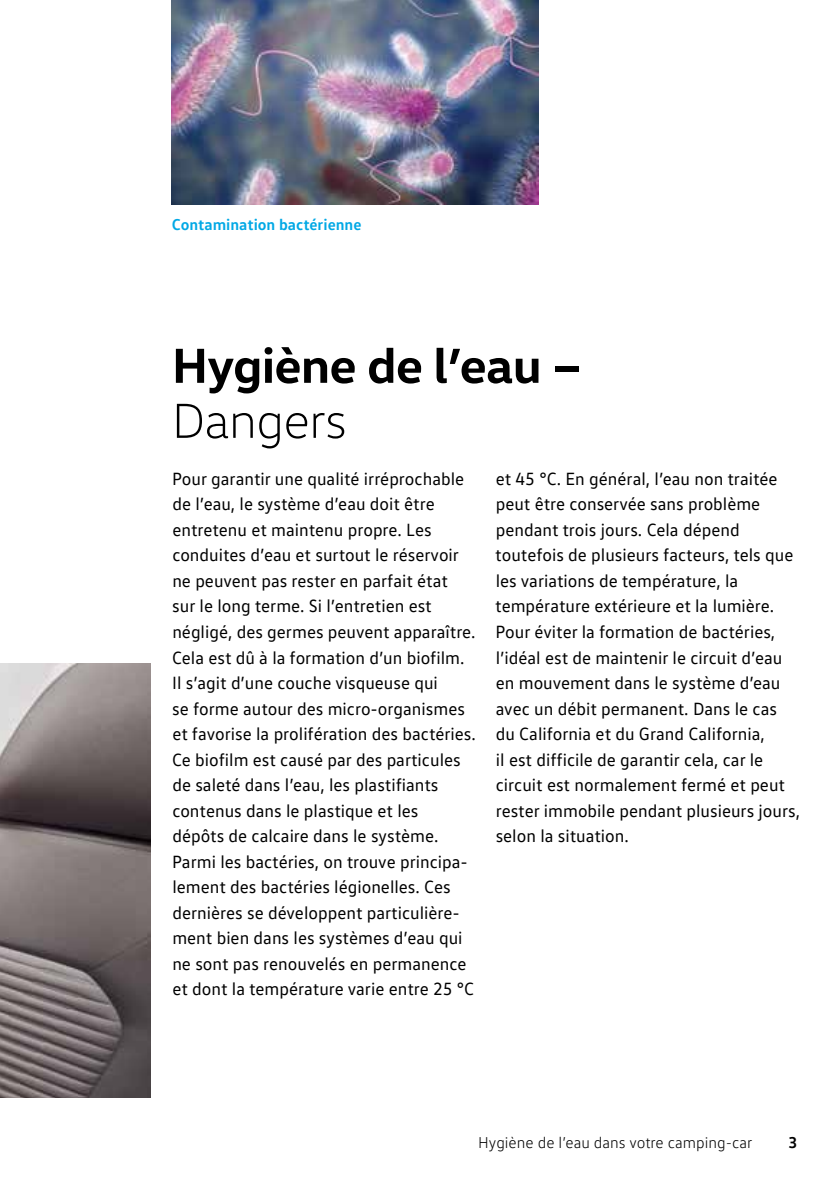
<style>
.page{position:relative;width:840px;height:1191px;background:#fff}
.page>*{position:absolute;margin:0;border:0;box-sizing:border-box;transform-origin:0 0}
.t1{font:700 50px "VW Head";letter-spacing:-.01em;color:#000}
.t2{font:300 50px "VW Head";letter-spacing:-.01em;color:#000}
.t3{font:18px/25.6px "VW Text";color:#000}
.t4{font:300 16px "VW Text";color:#000}
.t5{font:700 16px "VW Text";color:#00a8e5}
.t6{font:700 16px "VW Text";color:#000}
</style>
<div class="page">
<img style="left:0;top:663px;width:150px;height:434px">
<img style="left:172px;top:0;width:366px;height:204px">
<p class="t5" style="left:172px;top:214px;width:191px">Contamination bactérienne</p>
<h1 class="t1" style="left:172px;top:333px;width:411px">Hygiène de l’eau –</h1>
<h1 class="t2" style="left:172px;top:391px;width:176px">Dangers</h1>
<p class="t3" style="left:172px;top:465px;width:305px">Pour garantir une qualité irréprochable de l’eau, le système d’eau doit être entretenu et maintenu propre. Les conduites d’eau et surtout le réservoir ne peuvent pas rester en parfait état<br>sur le long terme. Si l’entretien est négligé, des germes peuvent apparaître.<br>Cela est dû à la formation d’un biofilm.<br>Il s’agit d’une couche visqueuse qui<br>se forme autour des micro-organismes et favorise la prolifération des bactéries.<br>Ce biofilm est causé par des particules de saleté dans l’eau, les plastifiants contenus dans le plastique et les<br>dépôts de calcaire dans le système.<br>Parmi les bactéries, on trouve principa&shy;lement des bactéries légionelles. Ces dernières se développent particulière&shy;ment bien dans les systèmes d’eau qui ne sont pas renouvelés en permanence et dont la température varie entre 25 °C</p>
<p class="t3" style="left:495px;top:465px;width:306px">et 45 °C. En général, l’eau non traitée peut être conservée sans problème pendant trois jours. Cela dépend toutefois de plusieurs facteurs, tels que les variations de température, la température extérieure et la lumière.<br>Pour éviter la formation de bactéries, l’idéal est de maintenir le circuit d’eau en mouvement dans le système d’eau avec un débit permanent. Dans le cas du California et du Grand California,<br>il est difficile de garantir cela, car le circuit est normalement fermé et peut rester immobile pendant plusieurs jours, selon la situation.</p>
<p class="t4" style="left:478px;top:1133px;width:275px">Hygiène de l’eau dans votre camping-car</p>
<p class="t6" style="left:788px;top:1132px;width:10px">3</p>
</div>
